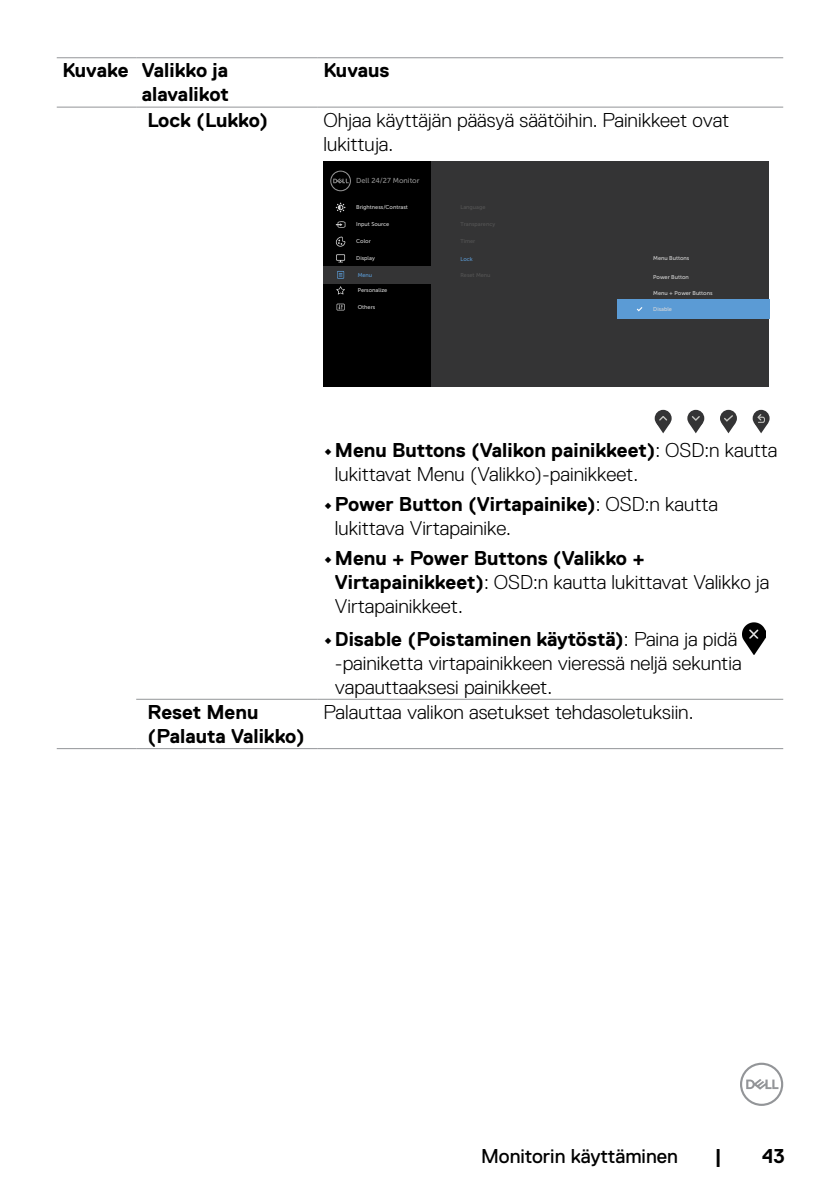
<style>
.page{position:relative;width:840px;height:1191px;background:#fff}
.page>*{position:absolute;margin:0;border:0;box-sizing:border-box;transform-origin:0 0}
.t1{font:300 20px/24px "Dell Replica";color:#000}
.t2{font:700 20px/24px "Dell Replica";color:#000;text-align:right}
.t3{font:20px "Dell Replica";color:#000}
.t4{font:7.2px "Museo Sans For Dell 500";color:#939393}
.t5{font:5.6px "Museo Sans For Dell 500";color:#d9d9d9}
.t6{font:5.6px "Museo Sans For Dell 500";color:#5b9bd5}
.s1{font-weight:700}
</style>
<div class="page">
<svg style="left:740px;top:1062px;width:42px;height:44px"></svg>
<hr style="left:57px;top:107px;width:79px;height:1px;background:#939598">
<hr style="left:136px;top:107px;width:181px;height:1px;background:#939598">
<hr style="left:317px;top:107px;width:465px;height:1px;background:#939598">
<hr style="left:57px;top:57px;width:79px;height:1px;background:#939598">
<hr style="left:136px;top:57px;width:181px;height:1px;background:#939598">
<hr style="left:317px;top:57px;width:465px;height:1px;background:#939598">
<hr style="left:136px;top:699px;width:181px;height:1px;background:#939598">
<hr style="left:317px;top:699px;width:465px;height:1px;background:#939598">
<hr style="left:57px;top:748px;width:79px;height:1px;background:#939598">
<hr style="left:136px;top:748px;width:181px;height:1px;background:#939598">
<hr style="left:317px;top:748px;width:465px;height:1px;background:#939598">
<div style="left:323px;top:162px;width:446px;height:225px;background:#343435"></div>
<div style="left:323px;top:162px;width:107px;height:225px;background:#000"></div>
<div style="left:323px;top:266px;width:109px;height:18px;background:#343435"></div>
<svg style="left:330px;top:171px;width:21px;height:20px"></svg>
<svg style="left:335px;top:221px;width:10px;height:7px"></svg>
<svg style="left:335px;top:236px;width:10px;height:11px"></svg>
<svg style="left:336px;top:286px;width:9px;height:9px"></svg>
<svg style="left:336px;top:254px;width:9px;height:7px"></svg>
<svg style="left:337px;top:255px;width:7px;height:8px"></svg>
<svg style="left:337px;top:271px;width:7px;height:8px"></svg>
<svg style="left:337px;top:272px;width:6px;height:6px"></svg>
<div style="left:336px;top:304px;width:8px;height:6px;background:#585858"></div>
<svg style="left:337px;top:304px;width:7px;height:6px"></svg>
<svg style="left:338px;top:305px;width:5px;height:4px"></svg>
<svg style="left:335px;top:203px;width:10px;height:9px"></svg>
<div style="left:654px;top:410px;width:17px;height:17px;background:#343435;border-radius:50%"></div>
<svg style="left:656px;top:416px;width:13px;height:17px"></svg>
<div style="left:687px;top:410px;width:17px;height:17px;background:#343435;border-radius:50%"></div>
<svg style="left:688px;top:416px;width:14px;height:17px"></svg>
<svg style="left:719px;top:410px;width:17px;height:17px"></svg>
<svg style="left:721px;top:415px;width:14px;height:18px"></svg>
<svg style="left:752px;top:410px;width:17px;height:17px"></svg>
<svg style="left:754px;top:414px;width:13px;height:19px"></svg>
<div style="left:617px;top:299px;width:152px;height:20px;background:#5b9bd5"></div>
<svg style="left:636px;top:307px;width:6px;height:4px"></svg>
<img style="left:742px;top:622px;width:22px;height:32px">
<p class="t2" style="left:62px;top:59px;width:168px">Kuvake Valikko ja alavalikot</p>
<p class="t2" style="left:323px;top:59px;width:67px">Kuvaus</p>
<p class="t2" style="left:147px;top:108px;width:122px">Lock (Lukko)</p>
<p class="t1" style="left:323px;top:108px;width:407px">Ohjaa käyttäjän pääsyä säätöihin. Painikkeet ovat lukittuja.</p>
<p class="t4" style="left:356px;top:177px;width:65px">Dell 24/27 Monitor</p>
<p class="t5" style="left:356px;top:221px;width:35px">Input Source</p>
<p class="t5" style="left:356px;top:238px;width:16px">Color</p>
<p class="t5" style="left:356px;top:204px;width:53px">Brightness/Contrast</p>
<p class="t5" style="left:356px;top:255px;width:20px">Display</p>
<p class="t6" style="left:357px;top:272px;width:16px">Menu</p>
<p class="t5" style="left:357px;top:304px;width:19px">Others</p>
<p class="t5" style="left:357px;top:287px;width:31px">Personalize</p>
<p class="t6" style="left:460px;top:256px;width:14px">Lock</p>
<p class="t5" style="left:653px;top:255px;width:38px">Menu Buttons</p>
<p class="t5" style="left:653px;top:274px;width:37px">Power Button</p>
<p class="t5" style="left:653px;top:290px;width:61px">Menu + Power Buttons</p>
<p class="t5" style="left:653px;top:306px;width:20px">Disable</p>
<p class="t1" style="left:334px;top:438px;width:444px;text-indent:-11px"><span class="s1">•Menu Buttons (Valikon painikkeet)</span>: OSD:n kautta lukittavat Menu (Valikko)-painikkeet.</p>
<p class="t1" style="left:334px;top:492px;width:384px;text-indent:-11px"><span class="s1">•Power Button (Virtapainike)</span>: OSD:n kautta lukittava Virtapainike.</p>
<p class="t1" style="left:334px;top:546px;width:435px;text-indent:-11px"><span class="s1">•Menu + Power Buttons (Valikko +<br>Virtapainikkeet)</span>: OSD:n kautta lukittavat Valikko ja<br>Virtapainikkeet.</p>
<p class="t1" style="left:334px;top:627px;width:408px;text-indent:-11px"><span class="s1">•Disable (Poistaminen käytöstä)</span>: Paina ja pidä -painiketta virtapainikkeen vieressä neljä sekuntia vapauttaaksesi painikkeet.</p>
<p class="t2" style="left:147px;top:700px;width:158px;text-align:left">Reset Menu (Palauta Valikko)</p>
<p class="t1" style="left:323px;top:700px;width:371px">Palauttaa valikon asetukset tehdasoletuksiin.</p>
<p class="t3" style="left:481px;top:1144px;width:198px">Monitorin käyttäminen</p>
<p class="t2" style="left:714px;top:1143px;width:9px">|</p>
<p class="t2" style="left:761px;top:1143px;width:24px">43</p>
</div>
